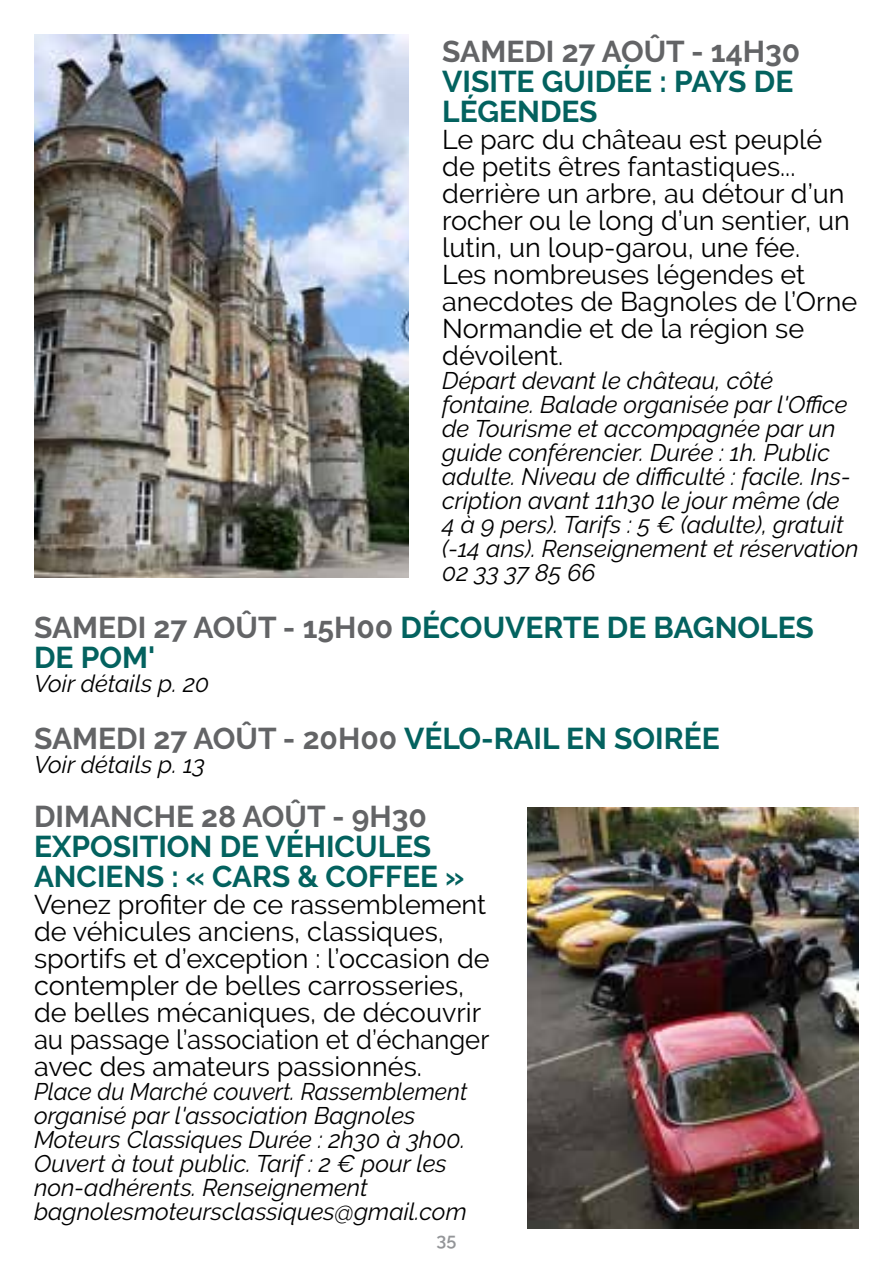
<style>
.page{position:relative;width:893px;height:1263px;background:#fff}
.page>*{position:absolute;margin:0;border:0;box-sizing:border-box;transform-origin:0 0}
.t1{font:700 30px/30px "Raleway";color:#03625f}
.t2{font:700 30px "Raleway";color:#636466}
.t3{font:27px/27px "Raleway";color:#000}
.t4{font:italic 24px/24px "Raleway";color:#000}
.t5{font:italic 24px/24px "Raleway";color:#000;scale:.96 1}
.t6{font:600 18px "Raleway";color:#939598}
.s1{color:#636466}
.s2{color:#03625f}
</style>
<div class="page">
<img style="left:34px;top:34px;width:374px;height:543px">
<img style="left:527px;top:808px;width:332px;height:421px">
<p class="t2" style="left:442px;top:35px;width:360px">SAMEDI 27 AOÛT - 14H30</p>
<p class="t1" style="left:442px;top:67px;width:349px">VISITE GUIDÉE : PAYS DE<br>LÉGENDES</p>
<p class="t3" style="left:442px;top:126px;width:416px">Le parc du château est peuplé de petits êtres fantastiques... derrière un arbre, au détour d’un rocher ou le long d’un sentier, un lutin, un loup-garou, une fée.<br>Les nombreuses légendes et anecdotes de Bagnoles de l’Orne<br>Normandie et de la région se dévoilent.</p>
<p class="t4" style="left:442px;top:369px;width:418px">Départ devant le château, côté fontaine. Balade organisée par l'Office de Tourisme et accompagnée par un guide conférencier. Durée : 1h. Public adulte. Niveau de difficulté : facile. Ins&shy;cription avant 11h30 le jour même (de<br>4 à 9 pers). Tarifs : 5 € (adulte), gratuit (-14 ans). Renseignement et réservation 02 33 37 85 66</p>
<p class="t1" style="left:34px;top:613px;width:781px"><span class="s1">SAMEDI 27 AOÛT - 15H00</span> DÉCOUVERTE DE BAGNOLES<br>DE POM'</p>
<p class="t4" style="left:34px;top:672px;width:177px">Voir détails p. 20</p>
<p class="t2" style="left:34px;top:722px;width:684px">SAMEDI 27 AOÛT - 20H00 <span class="s2">VÉLO-RAIL EN SOIRÉE</span></p>
<p class="t4" style="left:34px;top:753px;width:173px">Voir détails p. 13</p>
<p class="t2" style="left:34px;top:800px;width:394px">DIMANCHE 28 AOÛT - 9H30</p>
<p class="t1" style="left:34px;top:832px;width:432px">EXPOSITION DE VÉHICULES<br>ANCIENS : « CARS &amp; COFFEE »</p>
<p class="t3" style="left:34px;top:891px;width:457px">Venez profiter de ce rassemblement de véhicules anciens, classiques, sportifs et d’exception : l’occasion de contempler de belles carrosseries, de belles mécaniques, de découvrir au passage l’association et d’échanger avec des amateurs passionnés.</p>
<p class="t5" style="left:34px;top:1080px;width:453px">Place du Marché couvert. Rassemblement organisé par l'association Bagnoles Moteurs Classiques Durée : 2h30 à 3h00.<br>Ouvert à tout public. Tarif : 2 € pour les non-adhérents. Renseignement bagnolesmoteursclassiques@gmail.com</p>
<p class="t6" style="left:437px;top:1229px;width:21px">35</p>
</div>
